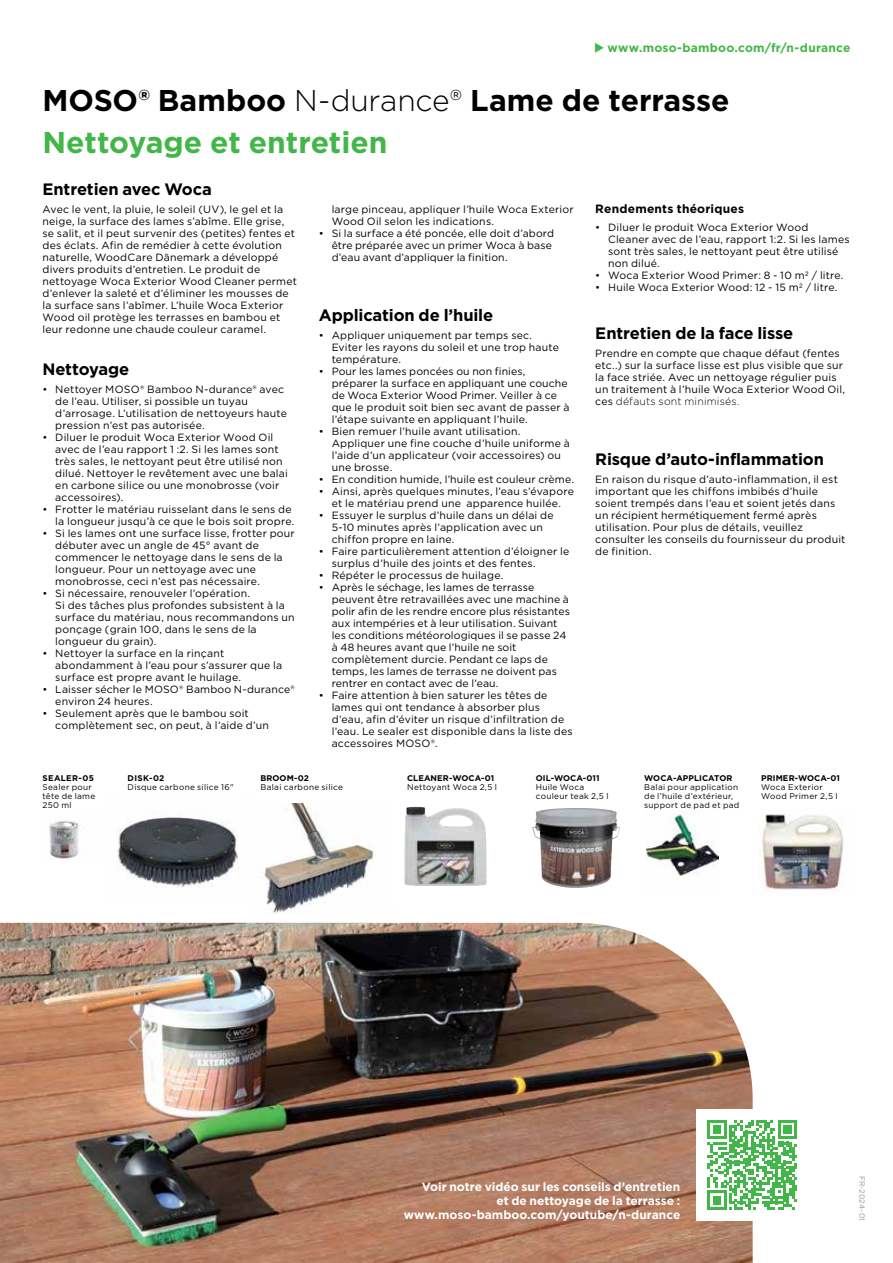
<style>
.page{position:relative;width:893px;height:1263px;background:#fff}
.page>*{position:absolute;margin:0;border:0;box-sizing:border-box;transform-origin:0 0}
.t1{font:700 30px/42px "Gotham";color:#000}
.t2{font:700 16.5px "Gotham";letter-spacing:-.01em;color:#000}
.t3{font:700 12px/14.2px "Gotham";letter-spacing:-.005em;color:#fff;text-align:right}
.t4{font:700 12px "Gotham";letter-spacing:.02em;color:#43b649}
.t5{font:700 12px "Gotham";letter-spacing:.02em;color:#000}
.t6{font:10.5px/12px "Gotham";letter-spacing:.015em;color:#000}
.t7{font:8.25px/9px "Gotham";letter-spacing:.035em;color:#000}
.t8{font:700 8.25px "Gotham";letter-spacing:.005em;color:#000}
.t9{font:700 8.25px "Gotham";letter-spacing:.04em;color:#000}
.t10{font:7.5px "Gotham";letter-spacing:.02em;color:#939598}
.s1{font-weight:300}
.s2{color:#43b649}
</style>
<div class="page">
<img style="left:264px;top:804px;width:110px;height:110px">
<img style="left:404px;top:807px;width:82px;height:79px">
<img style="left:49px;top:820px;width:35px;height:39px">
<img style="left:118px;top:817px;width:120px;height:72px">
<img style="left:0;top:923px;width:753px;height:340px">
<img style="left:532px;top:808px;width:88px;height:80px">
<img style="left:646px;top:814px;width:73px;height:62px">
<img style="left:759px;top:814px;width:85px;height:77px">
<div style="left:696px;top:1109px;width:112px;height:111px;background:#fff"></div>
<svg style="left:707px;top:1120px;width:90px;height:89px"></svg>
<p class="t4" style="left:594px;top:40px;width:258px">◆ www.moso-bamboo.com/fr/n-durance</p>
<h1 class="t1" style="left:43px;top:79px;width:688px">MOSO® Bamboo <span class="s1">N-durance®</span> Lame de terrasse<br><span class="s2">Nettoyage et entretien</span></h1>
<h2 class="t2" style="left:43px;top:178px;width:171px">Entretien avec Woca</h2>
<p class="t6" style="left:43px;top:203px;width:256px">Avec le vent, la pluie, le soleil (UV), le gel et la neige, la surface des lames s’abîme. Elle grise, se salit, et il peut survenir des (petites) fentes et des éclats. Afin de remédier à cette évolution naturelle, WoodCare Dänemark a développé divers produits d’entretien. Le produit de nettoyage Woca Exterior Wood Cleaner permet d’enlever la saleté et d’éliminer les mousses de la surface sans l’abîmer. L’huile Woca Exterior Wood oil protège les terrasses en bambou et leur redonne une chaude couleur caramel.</p>
<h2 class="t2" style="left:43px;top:358px;width:88px">Nettoyage</h2>
<p class="t6" style="left:55px;top:383px;width:233px;text-indent:-13px">• Nettoyer MOSO® Bamboo N-durance® avec de l’eau. Utiliser, si possible un tuyau d’arrosage. L’utilisation de nettoyeurs haute pression n’est pas autorisée.</p>
<p class="t6" style="left:55px;top:431px;width:234px;text-indent:-13px">• Diluer le produit Woca Exterior Wood Oil avec de l’eau rapport 1 :2. Si les lames sont très sales, le nettoyant peut être utilisé non dilué. Nettoyer le revêtement avec une balai en carbone silice ou une monobrosse (voir accessoires).</p>
<p class="t6" style="left:43px;top:503px;width:253px;text-align:right">• Frotter le matériau ruisselant dans le sens de la longueur jusqu’à ce que le bois soit propre.</p>
<p class="t6" style="left:55px;top:527px;width:241px;text-indent:-13px">• Si les lames ont une surface lisse, frotter pour débuter avec un angle de 45° avant de commencer le nettoyage dans le sens de la longueur. Pour un nettoyage avec une monobrosse, ceci n’est pas nécessaire.</p>
<p class="t6" style="left:55px;top:587px;width:241px;text-indent:-13px">• Si nécessaire, renouveler l’opération.<br>Si des tâches plus profondes subsistent à la surface du matériau, nous recommandons un ponçage (grain 100, dans le sens de la longueur du grain).</p>
<p class="t6" style="left:55px;top:647px;width:228px;text-indent:-13px">• Nettoyer la surface en la rinçant abondamment à l’eau pour s’assurer que la surface est propre avant le huilage.</p>
<p class="t6" style="left:55px;top:683px;width:241px;text-indent:-13px">• Laisser sécher le MOSO® Bamboo N-durance® environ 24 heures.</p>
<p class="t6" style="left:55px;top:707px;width:215px;text-indent:-13px">• Seulement après que le bambou soit complètement sec, on peut, à l’aide d’un</p>
<p class="t6" style="left:332px;top:203px;width:243px">large pinceau, appliquer l’huile Woca Exterior<br>Wood Oil selon les indications.</p>
<p class="t6" style="left:332px;top:227px;width:224px;text-indent:-13px">• Si la surface a été poncée, elle doit d’abord être préparée avec un primer Woca à base d’eau avant d’appliquer la finition.</p>
<h2 class="t2" style="left:319px;top:304px;width:176px">Application de l’huile</h2>
<p class="t6" style="left:332px;top:329px;width:229px;text-indent:-13px">• Appliquer uniquement par temps sec.<br>Eviter les rayons du soleil et une trop haute température.</p>
<p class="t6" style="left:332px;top:365px;width:240px;text-indent:-13px">• Pour les lames poncées ou non finies, préparer la surface en appliquant une couche de Woca Exterior Wood Primer. Veiller à ce que le produit soit bien sec avant de passer à l’étape suivante en appliquant l’huile.</p>
<p class="t6" style="left:332px;top:425px;width:240px;text-indent:-13px">• Bien remuer l’huile avant utilisation.<br>Appliquer une fine couche d’huile uniforme à l’aide d’un applicateur (voir accessoires) ou une brosse.</p>
<p class="t6" style="left:319px;top:473px;width:257px">• En condition humide, l’huile est couleur crème.</p>
<p class="t6" style="left:319px;top:485px;width:257px;text-align:center">• Ainsi, après quelques minutes, l’eau s’évapore et le matériau prend une apparence huilée.</p>
<p class="t6" style="left:332px;top:509px;width:223px;text-indent:-13px">• Essuyer le surplus d’huile dans un délai de<br>5-10 minutes après l’application avec un chiffon propre en laine.</p>
<p class="t6" style="left:332px;top:545px;width:239px;text-indent:-13px">• Faire particulièrement attention d’éloigner le surplus d’huile des joints et des fentes.</p>
<p class="t6" style="left:319px;top:569px;width:186px">• Répéter le processus de huilage.</p>
<p class="t6" style="left:332px;top:581px;width:240px;text-indent:-13px">• Après le séchage, les lames de terrasse peuvent être retravaillées avec une machine à polir afin de les rendre encore plus résistantes aux intempéries et à leur utilisation. Suivant les conditions météorologiques il se passe 24 à 48 heures avant que l’huile ne soit complètement durcie. Pendant ce laps de temps, les lames de terrasse ne doivent pas rentrer en contact avec de l’eau.</p>
<p class="t6" style="left:332px;top:689px;width:243px;text-indent:-13px">• Faire attention à bien saturer les têtes de lames qui ont tendance à absorber plus d’eau, afin d’éviter un risque d’infiltration de l’eau. Le sealer est disponible dans la liste des accessoires MOSO®.</p>
<p class="t5" style="left:595px;top:201px;width:150px">Rendements théoriques</p>
<p class="t6" style="left:608px;top:221px;width:243px;text-indent:-13px">• Diluer le produit Woca Exterior Wood Cleaner avec de l’eau, rapport 1:2. Si les lames sont très sales, le nettoyant peut être utilisé non dilué.</p>
<p class="t6" style="left:595px;top:269px;width:250px">• Woca Exterior Wood Primer: 8 - 10 m2 / litre.</p>
<p class="t6" style="left:595px;top:281px;width:244px">• Huile Woca Exterior Wood: 12 - 15 m2 / litre.</p>
<h2 class="t2" style="left:595px;top:322px;width:199px">Entretien de la face lisse</h2>
<p class="t6" style="left:595px;top:347px;width:251px">Prendre en compte que chaque défaut (fentes etc..) sur la surface lisse est plus visible que sur la face striée. Avec un nettoyage régulier puis un traitement à l’huile Woca Exterior Wood Oil, ces <span class="s1">défauts sont minimisés.</span></p>
<h2 class="t2" style="left:595px;top:448px;width:230px">Risque d’auto-inflammation</h2>
<p class="t6" style="left:595px;top:473px;width:252px">En raison du risque d’auto-inflammation, il est important que les chiffons imbibés d’huile soient trempés dans l’eau et soient jetés dans un récipient hermétiquement fermé après utilisation. Pour plus de détails, veuillez consulter les conseils du fournisseur du produit de finition.</p>
<p class="t9" style="left:43px;top:772px;width:53px">SEALER-05</p>
<p class="t7" style="left:43px;top:782px;width:54px">Sealer pour tête de lame<br>250 ml</p>
<p class="t8" style="left:128px;top:772px;width:38px">DISK-02</p>
<p class="t7" style="left:128px;top:782px;width:108px">Disque carbone silice 16"</p>
<p class="t8" style="left:260px;top:772px;width:50px">BROOM-02</p>
<p class="t7" style="left:260px;top:782px;width:84px">Balai carbone silice</p>
<p class="t8" style="left:407px;top:772px;width:89px">CLEANER-WOCA-01</p>
<p class="t7" style="left:407px;top:782px;width:91px">Nettoyant Woca 2,5 l</p>
<p class="t8" style="left:536px;top:772px;width:65px">OIL-WOCA-011</p>
<p class="t7" style="left:536px;top:782px;width:74px">Huile Woca couleur teak 2,5 l</p>
<p class="t8" style="left:644px;top:772px;width:90px">WOCA-APPLICATOR</p>
<p class="t7" style="left:644px;top:782px;width:97px">Balai pour application de l’huile d’extérieur, support de pad et pad</p>
<p class="t8" style="left:761px;top:772px;width:80px">PRIMER-WOCA-01</p>
<p class="t7" style="left:761px;top:782px;width:78px">Woca Exterior<br>Wood Primer 2,5 l</p>
<p class="t3" style="left:404px;top:1179px;width:278px">Voir notre vidéo sur les conseils d’entretien<br>et de nettoyage de la terrasse : www.moso-bamboo.com/youtube/n-durance</p>
<p class="t10" style="left:867px;top:1175px;width:47px;rotate:90deg">FR-2024-01</p>
</div>
